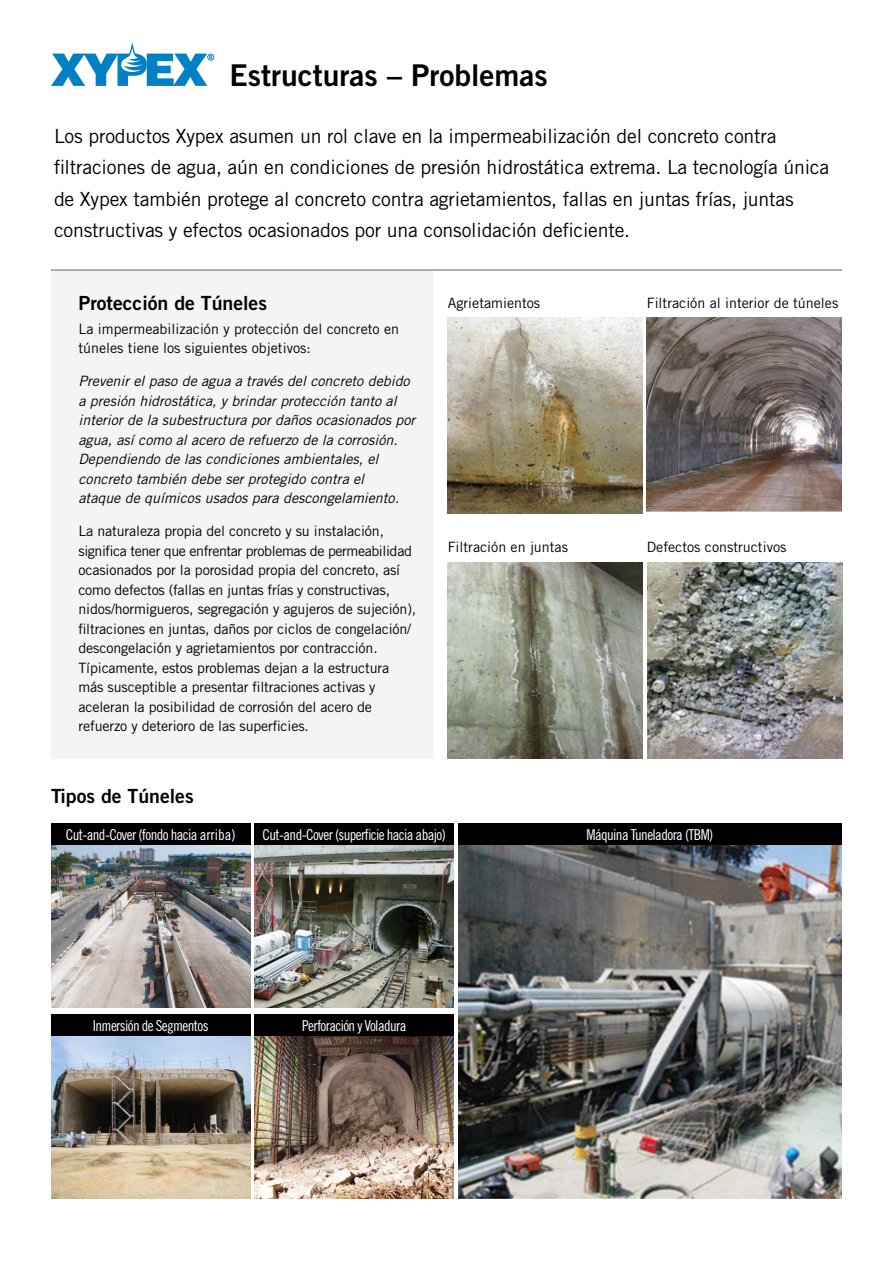
<style>
.page{position:relative;width:893px;height:1263px;background:#fff}
.page>*{position:absolute;margin:0;border:0;box-sizing:border-box;transform-origin:0 0}
.t1{font:30px "Trade Gothic Bold Two";color:#000}
.t2{font:19.5px/31.5px "Trade Gothic";letter-spacing:-.01em;color:#000}
.t3{font:19.5px "Trade Gothic Bold Two";color:#000}
.t4{font:15px "Trade Gothic Cond Eighteen";letter-spacing:-.04em;color:#fff}
.t5{font:14.25px/19.5px "Trade Gothic";letter-spacing:-.01em;color:#000}
.t6{font:italic 14.25px/19.5px "Trade Gothic";color:#000}
</style>
<div class="page">
<img style="left:448px;top:318px;width:195px;height:195px">
<img style="left:647px;top:318px;width:195px;height:193px">
<img style="left:647px;top:563px;width:195px;height:195px">
<div style="left:51px;top:270px;width:383px;height:488px;background:#f4f4f5"></div>
<img style="left:448px;top:563px;width:195px;height:195px">
<img style="left:51px;top:845px;width:199px;height:163px">
<div style="left:51px;top:823px;width:199px;height:22px;background:#000"></div>
<img style="left:255px;top:845px;width:199px;height:163px">
<div style="left:255px;top:823px;width:199px;height:22px;background:#000"></div>
<img style="left:458px;top:845px;width:384px;height:353px">
<div style="left:458px;top:823px;width:384px;height:22px;background:#000"></div>
<img style="left:51px;top:1036px;width:199px;height:162px">
<div style="left:51px;top:1014px;width:199px;height:22px;background:#000"></div>
<img style="left:255px;top:1036px;width:199px;height:162px">
<div style="left:255px;top:1014px;width:199px;height:22px;background:#000"></div>
<hr style="left:51px;top:269px;width:791px;height:2px;background:#939598">
<svg style="left:51px;top:43px;width:163px;height:43px"></svg>
<h1 class="t1" style="left:230px;top:57px;width:320px">Estructuras – Problemas</h1>
<p class="t2" style="left:54px;top:120px;width:777px">Los productos Xypex asumen un rol clave en la impermeabilización del concreto contra filtraciones de agua, aún en condiciones de presión hidrostática extrema. La tecnología única de Xypex también protege al concreto contra agrietamientos, fallas en juntas frías, juntas constructivas y efectos ocasionados por una consolidación deficiente.</p>
<h2 class="t3" style="left:78px;top:291px;width:190px">Protección de Túneles</h2>
<p class="t5" style="left:448px;top:293px;width:94px">Agrietamientos</p>
<p class="t5" style="left:647px;top:293px;width:193px">Filtración al interior de túneles</p>
<p class="t5" style="left:78px;top:319px;width:322px">La impermeabilización y protección del concreto en túneles tiene los siguientes objetivos:</p>
<p class="t6" style="left:78px;top:371px;width:338px">Prevenir el paso de agua a través del concreto debido a presión hidrostática, y brindar protección tanto al interior de la subestructura por daños ocasionados por agua, así como al acero de refuerzo de la corrosión.<br>Dependiendo de las condiciones ambientales, el concreto también debe ser protegido contra el<br>ataque de químicos usados para descongelamiento.</p>
<p class="t5" style="left:78px;top:521px;width:339px">La naturaleza propia del concreto y su instalación, significa tener que enfrentar problemas de permeabilidad ocasionados por la porosidad propia del concreto, así como defectos (fallas en juntas frías y constructivas, nidos/hormigueros, segregación y agujeros de sujeción), filtraciones en juntas, daños por ciclos de congelación/ descongelación y agrietamientos por contracción.<br>Típicamente, estos problemas dejan a la estructura más susceptible a presentar filtraciones activas y aceleran la posibilidad de corrosión del acero de refuerzo y deterioro de las superficies.</p>
<p class="t5" style="left:448px;top:537px;width:122px">Filtración en juntas</p>
<p class="t5" style="left:647px;top:537px;width:141px">Defectos constructivos</p>
<h2 class="t3" style="left:51px;top:783px;width:144px">Tipos de Túneles</h2>
<p class="t4" style="left:66px;top:826px;width:171px">Cut-and-Cover (fondo hacia arriba)</p>
<p class="t4" style="left:263px;top:826px;width:185px">Cut-and-Cover (superficie hacia abajo)</p>
<p class="t4" style="left:586px;top:826px;width:128px">Máquina Tuneladora (TBM)</p>
<p class="t4" style="left:93px;top:1016px;width:117px">Inmersión de Segmentos</p>
<p class="t4" style="left:302px;top:1016px;width:106px">Perforación y Voladura</p>
</div>
